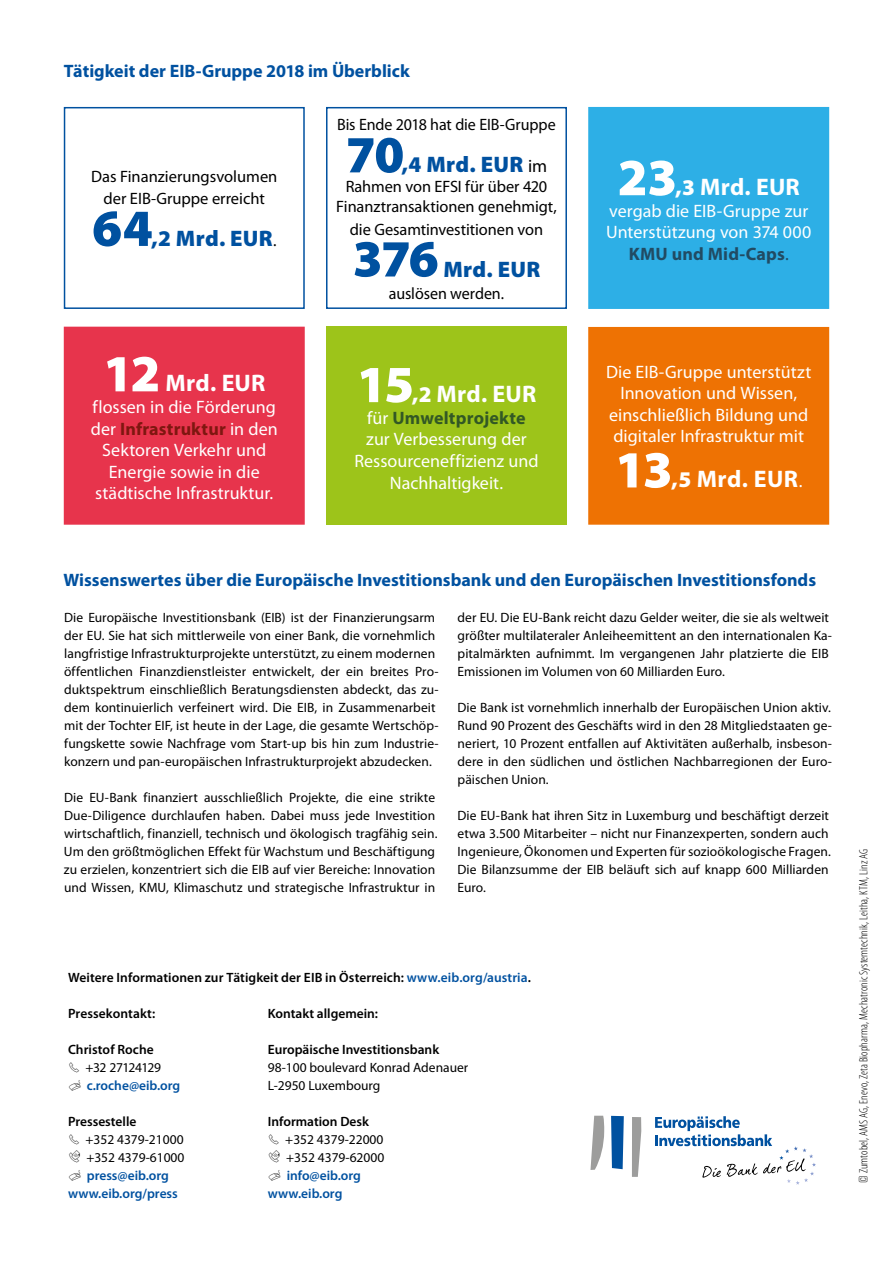
<style>
.page{position:relative;width:893px;height:1263px;background:#fff}
.page>*{position:absolute;margin:0;border:0;box-sizing:border-box;transform-origin:0 0}
.t1{font:900 52.5px "Myriad Pro";letter-spacing:-.035em;color:#0051a0}
.t2{font:900 52.5px "Myriad Pro";color:#fff}
.t3{font:700 24px "Myriad Pro";letter-spacing:.01em;color:#fff}
.t4{font:900 22.5px "Myriad Pro";letter-spacing:.01em;color:#0051a0}
.t5{font:18px/21.6px "Myriad Pro";color:#fff;text-align:center}
.t6{font:700 18px "Myriad Pro";color:#0051a0}
.t7{font:16.5px/21.6px "Myriad Pro";color:#000;text-align:center}
.t8{font:13.5px/18px "Myriad Pro";letter-spacing:.005em;color:#000}
.t9{font:600 13.5px "Myriad Pro";color:#000}
.t10{font:600 13.5px/18px "Myriad Pro";color:#0051a0}
.t11{font:300 condensed 12px "Myriad Pro";letter-spacing:.01em;color:#000}
.s1{font-weight:400;font-size:18px;color:#000}
.s2{font-weight:400;font-size:16.5px;color:#000}
.s3{font-weight:900;font-size:52.5px}
.s4{font-weight:700;color:#7e1710}
.s5{font-weight:900;font-size:22.5px}
.s6{font-weight:700;color:#325825}
.s7{font-weight:700;color:#214b63}
.s8{color:#214b63}
.s9{font-weight:400;font-size:18px}
.s10{color:#0051a0}
.s11{color:#000}
.s12{font-weight:400;color:#000}
.s13{font-family:"Rift";font-stretch:normal}
</style>
<div class="page">
<div style="left:64px;top:107px;width:241px;height:202px;border:2px solid #0051a0"></div>
<div style="left:326px;top:327px;width:241px;height:198px;background:#9dc41a"></div>
<div style="left:589px;top:108px;width:239px;height:200px;background:#2dafe6"></div>
<div style="left:588px;top:107px;width:241px;height:202px;border:2px solid #2dafe6"></div>
<div style="left:589px;top:328px;width:239px;height:196px;background:#ee7203"></div>
<div style="left:588px;top:327px;width:241px;height:198px;border:2px solid #ee7203"></div>
<div style="left:65px;top:327px;width:239px;height:197px;background:#e7344c"></div>
<div style="left:64px;top:327px;width:241px;height:198px;border:2px solid #e7344c"></div>
<div style="left:326px;top:107px;width:241px;height:202px;border:2px solid #0051a0"></div>
<svg style="left:590px;top:1116px;width:14px;height:54px"></svg>
<svg style="left:611px;top:1116px;width:13px;height:53px"></svg>
<svg style="left:632px;top:1117px;width:9px;height:60px"></svg>
<svg style="left:655px;top:1116px;width:161px;height:69px"></svg>
<h3 class="t6" style="left:64px;top:61px;width:347px">Tätigkeit der EIB-Gruppe 2018 im Überblick</h3>
<p class="t7" style="left:337px;top:114px;width:220px">Bis Ende 2018 hat die EIB-Gruppe</p>
<h1 class="t1" style="left:346px;top:125px;width:60px">70</h1>
<h3 class="t4" style="left:402px;top:152px;width:147px">,4 Mrd. EUR <span class="s1">im</span></h3>
<p class="t7" style="left:336px;top:177px;width:222px;line-height:19.8px">Rahmen von EFSI für über 420<br>Finanztransaktionen genehmigt,</p>
<p class="t7" style="left:350px;top:218px;width:195px">die Gesamtinvestitionen von</p>
<h1 class="t1" style="left:353px;top:229px;width:87px">376</h1>
<p class="t7" style="left:91px;top:166px;width:188px">Das Finanzierungsvolumen der EIB-Gruppe erreicht</p>
<h1 class="t1" style="left:92px;top:198px;width:62px">64</h1>
<h3 class="t4" style="left:151px;top:226px;width:127px">,2 Mrd. EUR<span class="s2">.</span></h3>
<h3 class="t4" style="left:443px;top:256px;width:98px">Mrd. EUR</h3>
<p class="t7" style="left:389px;top:283px;width:117px">auslösen werden.</p>
<h2 class="t3" style="left:103px;top:370px;width:164px"><span class="s3">12</span> Mrd. EUR</h2>
<h3 class="t5" style="left:91px;top:396px;width:188px">flossen in die Förderung der <span class="s4">Infrastruktur</span> in den<br>Sektoren Verkehr und<br>Energie sowie in die städtische Infrastruktur.</h3>
<h1 class="t2" style="left:357px;top:355px;width:59px">15</h1>
<h2 class="t3" style="left:412px;top:381px;width:126px"><span class="s5">,2</span> Mrd. EUR</h2>
<h3 class="t5" style="left:354px;top:407px;width:186px">für <span class="s6">Umweltprojekte </span>zur Verbesserung der<br>Ressourceneffizienz und<br>Nachhaltigkeit.</h3>
<h1 class="t2" style="left:618px;top:148px;width:61px">23</h1>
<h2 class="t3" style="left:676px;top:174px;width:126px"><span class="s5">,3</span> Mrd. EUR</h2>
<h3 class="t5" style="left:606px;top:200px;width:207px">vergab die EIB-Gruppe zur<br>Unterstützung von 374 000<br><span class="s7">KMU und Mid-Caps</span><span class="s8">.</span></h3>
<h3 class="t5" style="left:606px;top:361px;width:207px">Die EIB-Gruppe unterstützt<br>Innovation und Wissen, einschließlich Bildung und digitaler Infrastruktur mit</h3>
<h1 class="t2" style="left:615px;top:440px;width:59px">13</h1>
<h2 class="t3" style="left:671px;top:466px;width:132px"><span class="s5">,5</span> Mrd. EUR<span class="s9">.</span></h2>
<h3 class="t6" style="left:63px;top:570px;width:754px">Wissenswertes über die Europäische Investitionsbank und den Europäischen Investitionsfonds</h3>
<p class="t8" style="left:64px;top:609px;width:376px">Die Europäische Investitionsbank (EIB) ist der Finanzierungsarm der EU. Sie hat sich mittlerweile von einer Bank, die vornehmlich langfristige Infrastrukturprojekte unterstützt, zu einem modernen öffentlichen Finanzdienstleister entwickelt, der ein breites Pro&shy;duktspektrum einschließlich Beratungsdiensten abdeckt, das zu&shy;dem kontinuierlich verfeinert wird. Die EIB, in Zusammenarbeit mit der Tochter EIF, ist heute in der Lage, die gesamte Wertschöp&shy;fungskette sowie Nachfrage vom Start-up bis hin zum Industrie&shy;konzern und pan-europäischen Infrastrukturprojekt abzudecken.</p>
<p class="t8" style="left:64px;top:788px;width:375px">Die EU-Bank finanziert ausschließlich Projekte, die eine strikte Due-Diligence durchlaufen haben. Dabei muss jede Investition wirtschaftlich, finanziell, technisch und ökologisch tragfähig sein.<br>Um den größtmöglichen Effekt für Wachstum und Beschäftigung zu erzielen, konzentriert sich die EIB auf vier Bereiche: Innovation und Wissen, KMU, Klimaschutz und strategische Infrastruktur in</p>
<p class="t8" style="left:457px;top:608px;width:376px">der EU. Die EU-Bank reicht dazu Gelder weiter, die sie als weltweit größter multilateraler Anleiheemittent an den internationalen Ka&shy;pitalmärkten aufnimmt. Im vergangenen Jahr platzierte die EIB Emissionen im Volumen von 60 Milliarden Euro.</p>
<p class="t8" style="left:457px;top:698px;width:376px;text-align:justify">Die Bank ist vornehmlich innerhalb der Europäischen Union aktiv.<br>Rund 90 Prozent des Geschäfts wird in den 28 Mitgliedstaaten ge&shy;neriert, 10 Prozent entfallen auf Aktivitäten außerhalb, insbeson&shy;dere in den südlichen und östlichen Nachbarregionen der Euro&shy;päischen Union.</p>
<p class="t8" style="left:457px;top:806px;width:375px">Die EU-Bank hat ihren Sitz in Luxemburg und beschäftigt derzeit etwa 3.500 Mitarbeiter – nicht nur Finanzexperten, sondern auch Ingenieure, Ökonomen und Experten für sozioökologische Fragen.<br>Die Bilanzsumme der EIB beläuft sich auf knapp 600 Milliarden Euro.</p>
<p class="t9" style="left:68px;top:970px;width:464px">Weitere Informationen zur Tätigkeit der EIB in Österreich: <span class="s10">www.eib.org/austria</span>.</p>
<p class="t9" style="left:68px;top:1006px;width:89px">Pressekontakt:</p>
<p class="t9" style="left:68px;top:1042px;width:87px">Christof Roche</p>
<p class="t10" style="left:87px;top:1058px;width:95px;text-indent:-19px"><span class="s11">✓</span> <span class="s12">+32 27124129 </span>c.roche@eib.org</p>
<p class="t9" style="left:68px;top:1114px;width:70px">Pressestelle</p>
<p class="t8" style="left:68px;top:1131px;width:118px;text-align:right">✓ +352 4379-21000 +352 4379-61000</p>
<p class="t10" style="left:68px;top:1166px;width:111px;text-indent:19px">press@eib.org www.eib.org/press</p>
<p class="t9" style="left:268px;top:1006px;width:112px">Kontakt allgemein:</p>
<p class="t9" style="left:268px;top:1042px;width:173px">Europäische Investitionsbank</p>
<p class="t8" style="left:268px;top:1059px;width:202px">98-100 boulevard Konrad Adenauer<br>L-2950 Luxembourg</p>
<p class="t9" style="left:268px;top:1114px;width:103px">Information Desk</p>
<p class="t8" style="left:268px;top:1131px;width:118px;text-align:right">✓ +352 4379-22000 +352 4379-62000</p>
<p class="t10" style="left:268px;top:1166px;width:95px;text-indent:19px">info@eib.org www.eib.org</p>
<p class="t11" style="left:857px;top:1183px;width:335px;rotate:-90deg"><span class="s13">©</span> Zumtobel, AMS AG, Enevo, Zeta Biopharma, Mechatronic Systemtechnik, Leitha, KTM, Linz AG</p>
</div>
